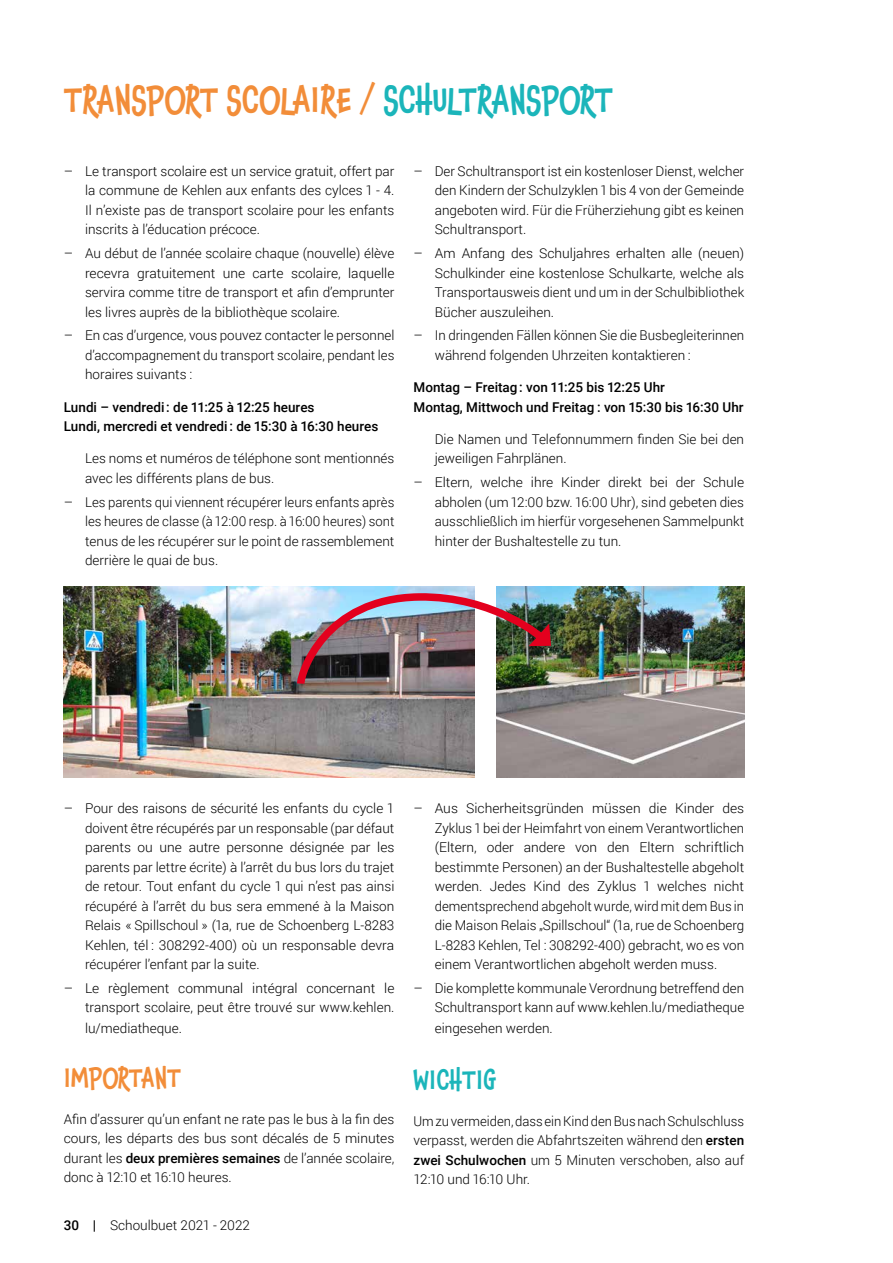
<style>
.page{position:relative;width:893px;height:1263px;background:#fff}
.page>*{position:absolute;margin:0;border:0;box-sizing:border-box;transform-origin:0 0}
.t1{font:500 36px "Chaloops";color:#f28d39;scale:.85 1}
.t2{font:500 27px "Chaloops";color:#f28d39;scale:.85 1}
.t3{font:500 27px "Chaloops";color:#1bb5ba;scale:.85 1}
.t4{font:300 13.5px/19.5px "Roboto";color:#000;text-align:justify}
.t5{font:500 13.5px/19.5px "Roboto";color:#000}
.s1{color:#1bb5ba}
.s2{font-weight:500}
</style>
<div class="page">
<img style="left:64px;top:586px;width:411px;height:192px">
<img style="left:496px;top:586px;width:248px;height:192px">
<img style="left:293px;top:588px;width:261px;height:103px">
<h1 class="t1" style="left:64px;top:72px;width:648px">TRANSPORT SCOLAIRE / <span class="s1">SCHULTRANSPORT</span></h1>
<p class="t4" style="left:85px;top:161px;width:311px;text-indent:-21px">– Le transport scolaire est un service gratuit, offert par la commune de Kehlen aux enfants des cylces 1 - 4.<br>Il n’existe pas de transport scolaire pour les enfants inscrits à l’éducation précoce.</p>
<p class="t4" style="left:85px;top:243px;width:311px;text-indent:-21px">– Au début de l’année scolaire chaque (nouvelle) élève recevra gratuitement une carte scolaire, laquelle servira comme titre de transport et afin d’emprunter les livres auprès de la bibliothèque scolaire.</p>
<p class="t4" style="left:85px;top:325px;width:311px;text-indent:-21px">– En cas d’urgence, vous pouvez contacter le personnel d’accompagnement du transport scolaire, pendant les horaires suivants :</p>
<p class="t5" style="left:64px;top:396px;width:316px">Lundi – vendredi : de 11:25 à 12:25 heures<br>Lundi, mercredi et vendredi : de 15:30 à 16:30 heures</p>
<p class="t4" style="left:85px;top:448px;width:311px">Les noms et numéros de téléphone sont mentionnés avec les différents plans de bus.</p>
<p class="t4" style="left:85px;top:491px;width:311px;text-indent:-21px">– Les parents qui viennent récupérer leurs enfants après les heures de classe (à12:00 resp. à16:00 heures) sont tenus de les récupérer sur le point de rassemblement derrière le quai de bus.</p>
<p class="t4" style="left:435px;top:161px;width:311px;text-indent:-21px">– Der Schultransport ist ein kostenloser Dienst, welcher den Kindern der Schulzyklen 1 bis 4 von der Gemeinde angeboten wird. Für die Früherziehung gibt es keinen Schultransport.</p>
<p class="t4" style="left:435px;top:243px;width:311px;text-indent:-21px">– Am Anfang des Schuljahres erhalten alle (neuen)<br>Schulkinder eine kostenlose Schulkarte, welche als Transportausweis dient und um in der Schulbibliothek Bücher auszuleihen.</p>
<p class="t4" style="left:435px;top:325px;width:311px;text-indent:-21px">– In dringenden Fällen können Sie die Busbegleiterinnen während folgenden Uhrzeiten kontaktieren :</p>
<p class="t5" style="left:414px;top:377px;width:332px">Montag – Freitag : von 11:25 bis 12:25 Uhr<br>Montag, Mittwoch und Freitag : von 15:30 bis 16:30 Uhr</p>
<p class="t4" style="left:435px;top:429px;width:311px">Die Namen und Telefonnummern finden Sie bei den jeweiligen Fahrplänen.</p>
<p class="t4" style="left:435px;top:472px;width:311px;text-indent:-21px">– Eltern, welche ihre Kinder direkt bei der Schule abholen (um12:00 bzw. 16:00 Uhr), sind gebeten dies ausschließlich im hierfür vorgesehenen Sammelpunkt hinter der Bushaltestelle zu tun.</p>
<p class="t4" style="left:85px;top:798px;width:311px;text-indent:-21px">– Pour des raisons de sécurité les enfants du cycle 1 doivent être récupérés par un responsable (par défaut parents ou une autre personne désignée par les parents par lettre écrite) à l’arrêt du bus lors du trajet de retour. Tout enfant du cycle 1 qui n’est pas ainsi récupéré à l’arrêt du bus sera emmené à la Maison Relais « Spillschoul » (1a, rue de Schoenberg L-8283<br>Kehlen, tél : 308292-400) où un responsable devra récupérer l’enfant par la suite.</p>
<p class="t4" style="left:64px;top:978px;width:332px;text-align:right">– Le règlement communal intégral concernant le transport scolaire, peut être trouvé sur www.kehlen.</p>
<p class="t4" style="left:85px;top:1018px;width:98px">lu/mediatheque.</p>
<h2 class="t2" style="left:64px;top:1057px;width:140px">IMPORTANT</h2>
<p class="t4" style="left:64px;top:1108px;width:332px">Afin d’assurer qu’un enfant ne rate pas le bus à la fin des cours, les départs des bus sont décalés de 5 minutes durant les <span class="s2">deux premières semaines</span> de l’année scolaire, donc à 12:10 et 16:10 heures.</p>
<p class="t4" style="left:64px;top:1215px;width:188px"><span class="s2">30 |</span> Schoulbuet 2021 - 2022</p>
<p class="t4" style="left:435px;top:798px;width:311px;text-indent:-21px">– Aus Sicherheitsgründen müssen die Kinder des Zyklus 1bei der Heimfahrt von einem Verantwortlichen (Eltern, oder andere von den Eltern schriftlich bestimmte Personen) an der Bushaltestelle abgeholt werden. Jedes Kind des Zyklus 1 welches nicht dementsprechend abgeholt wurde, wird mit dem Bus in die Maison Relais „Spillschoul“ (1a, rue de Schoenberg L-8283 Kehlen, Tel : 308292-400) gebracht, wo es von einem Verantwortlichen abgeholt werden muss.</p>
<p class="t4" style="left:414px;top:978px;width:332px;text-align:right">– Die komplette kommunale Verordnung betreffend den<br>Schultransport kann auf www.kehlen.lu/mediatheque</p>
<p class="t4" style="left:435px;top:1018px;width:119px">eingesehen werden.</p>
<h2 class="t3" style="left:414px;top:1059px;width:100px">WICHTIG</h2>
<p class="t4" style="left:414px;top:1111px;width:332px">Um zu vermeiden, dass ein Kind den Bus nach Schulschluss verpasst, werden die Abfahrtszeiten während den <span class="s2">ersten zwei Schulwochen</span> um 5 Minuten verschoben, also auf 12:10 und 16:10 Uhr.</p>
</div>
